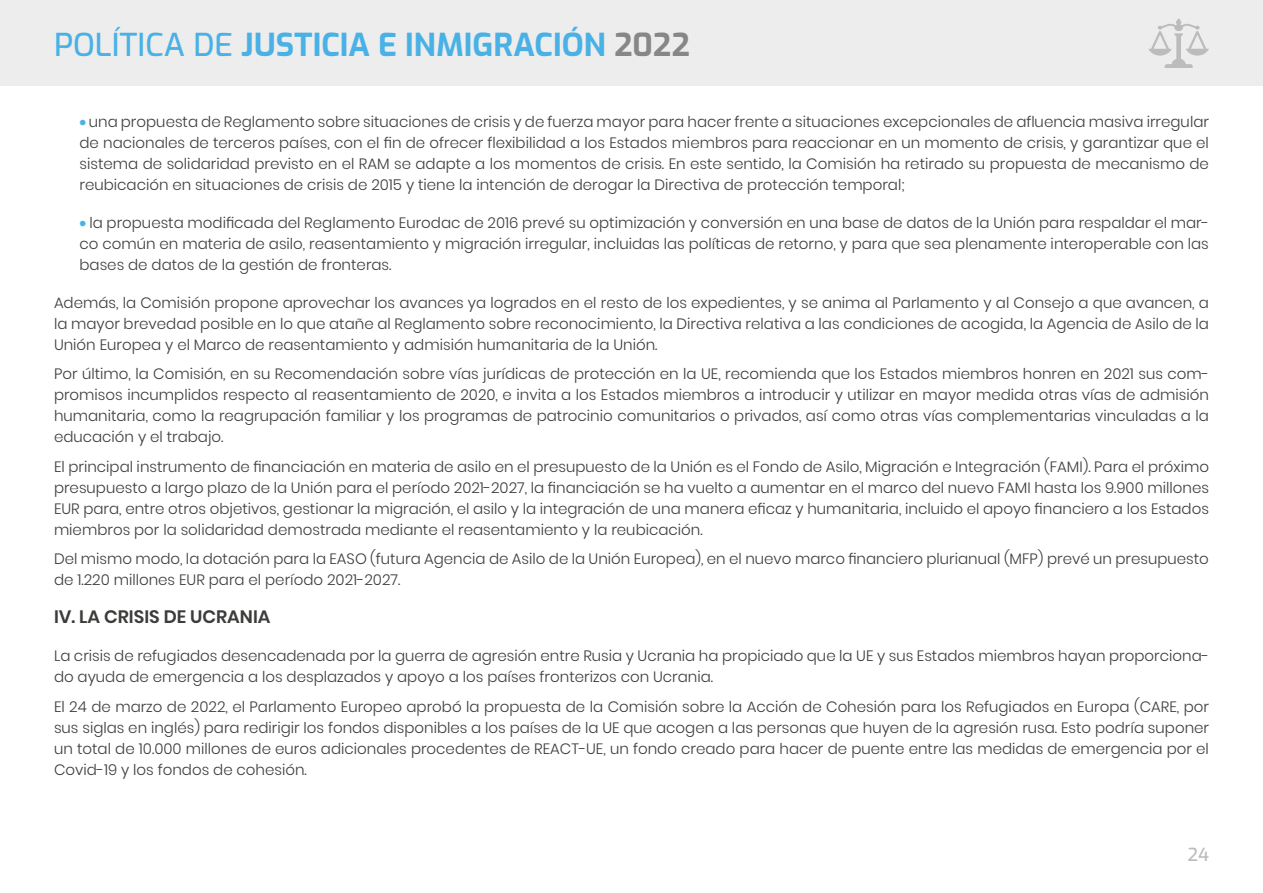
<style>
.page{position:relative;width:1263px;height:893px;background:#fff}
.page>*{position:absolute;margin:0;border:0;box-sizing:border-box;transform-origin:0 0}
.t1{font:700 31.5px "Exo";color:#49b1e5}
.t2{font:600 18px "Poppins";color:#3c3c3b}
.t3{font:500 18px "Exo";color:#bcbcbc}
.t4{font:300 15px/21px "Poppins";color:#3c3c3b;text-align:justify}
.s1{font-weight:500}
.s2{color:#878787}
.s3{font-family:"Aleo";font-weight:400;color:#49b1e5}
</style>
<div class="page">
<div style="left:0;top:0;width:1263px;height:85px;background:#ededed"></div>
<svg style="left:1148px;top:18px;width:61px;height:50px"></svg>
<h1 class="t1" style="left:54px;top:22px;width:637px"><span class="s1">POLÍTICA DE</span> JUSTICIA E INMIGRACIÓN <span class="s2">2022</span></h1>
<p class="t4" style="left:80px;top:111px;width:1131px"><span class="s3">•</span> una propuesta de Reglamento sobre situaciones de crisis y de fuerza mayor para hacer frente a situaciones excepcionales de afluencia masiva irregular de nacionales de terceros países, con el fin de ofrecer flexibilidad a los Estados miembros para reaccionar en un momento de crisis, y garantizar que el sistema de solidaridad previsto en el RAM se adapte a los momentos de crisis. En este sentido, la Comisión ha retirado su propuesta de mecanismo de reubicación en situaciones de crisis de 2015 y tiene la intención de derogar la Directiva de protección temporal;</p>
<p class="t4" style="left:80px;top:212px;width:1131px"><span class="s3">•</span> la propuesta modificada del Reglamento Eurodac de 2016 prevé su optimización y conversión en una base de datos de la Unión para respaldar el mar&shy;co común en materia de asilo, reasentamiento y migración irregular, incluidas las políticas de retorno, y para que sea plenamente interoperable con las bases de datos de la gestión de fronteras.</p>
<p class="t4" style="left:54px;top:292px;width:1156px">Además, la Comisión propone aprovechar los avances ya logrados en el resto de los expedientes, y se anima al Parlamento y al Consejo a que avancen, a la mayor brevedad posible en lo que atañe al Reglamento sobre reconocimiento, la Directiva relativa a las condiciones de acogida, la Agencia de Asilo de la Unión Europea y el Marco de reasentamiento y admisión humanitaria de la Unión.</p>
<p class="t4" style="left:54px;top:364px;width:1157px">Por último, la Comisión, en su Recomendación sobre vías jurídicas de protección en la UE, recomienda que los Estados miembros honren en 2021 sus com&shy;promisos incumplidos respecto al reasentamiento de 2020, e invita a los Estados miembros a introducir y utilizar en mayor medida otras vías de admisión humanitaria, como la reagrupación familiar y los programas de patrocinio comunitarios o privados, así como otras vías complementarias vinculadas a la educación y el trabajo.</p>
<p class="t4" style="left:54px;top:456px;width:1156px">El principal instrumento de financiación en materia de asilo en el presupuesto de la Unión es el Fondo de Asilo, Migración e Integración (FAMI). Para el próximo presupuesto a largo plazo de la Unión para el período 2021-2027, la financiación se ha vuelto a aumentar en el marco del nuevo FAMI hasta los 9.900 millones EUR para, entre otros objetivos, gestionar la migración, el asilo y la integración de una manera eficaz y humanitaria, incluido el apoyo financiero a los Estados miembros por la solidaridad demostrada mediante el reasentamiento y la reubicación.</p>
<p class="t4" style="left:54px;top:549px;width:1156px">Del mismo modo, la dotación para la EASO (futura Agencia de Asilo de la Unión Europea), en el nuevo marco financiero plurianual (MFP) prevé un presupuesto de 1.220 millones EUR para el período 2021-2027.</p>
<p class="t2" style="left:54px;top:607px;width:218px">IV. LA CRISIS DE UCRANIA</p>
<p class="t4" style="left:54px;top:646px;width:1157px">La crisis de refugiados desencadenada por la guerra de agresión entre Rusia y Ucrania ha propiciado que la UE y sus Estados miembros hayan proporciona&shy;do ayuda de emergencia a los desplazados y apoyo a los países fronterizos con Ucrania.</p>
<p class="t4" style="left:54px;top:696px;width:1156px">El 24 de marzo de 2022, el Parlamento Europeo aprobó la propuesta de la Comisión sobre la Acción de Cohesión para los Refugiados en Europa (CARE, por sus siglas en inglés) para redirigir los fondos disponibles a los países de la UE que acogen a las personas que huyen de la agresión rusa. Esto podría suponer un total de 10.000 millones de euros adicionales procedentes de REACT-UE, un fondo creado para hacer de puente entre las medidas de emergencia por el Covid-19 y los fondos de cohesión.</p>
<p class="t3" style="left:1187px;top:841px;width:23px">24</p>
</div>
